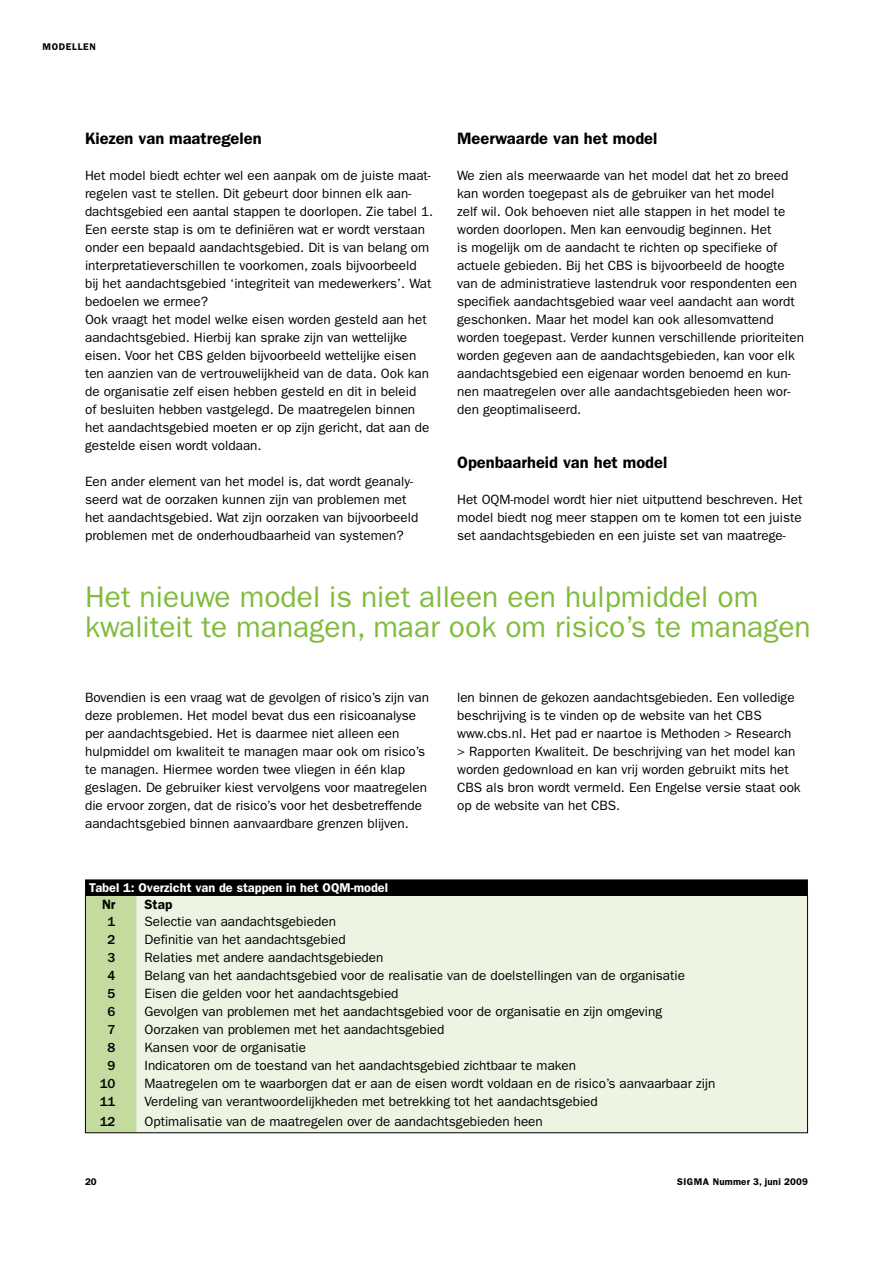
<style>
.page{position:relative;width:893px;height:1263px;background:#fff}
.page>*{position:absolute;margin:0;border:0;box-sizing:border-box;transform-origin:0 0}
.t1{font:30px/30px "Franklin Gothic";color:#80bb3d}
.t2{font:600 16.5px "Franklin Gothic";color:#000}
.t3{font:13.5px/18px "Franklin Gothic";color:#000}
.t4{font:500 13.5px "Franklin Gothic";color:#000}
.t5{font:600 13.5px "Franklin Gothic";color:#000}
.t6{font:600 12.75px "Franklin Gothic";color:#fff}
.t7{font:600 9.75px "Franklin Gothic";letter-spacing:.015em;color:#000}
.t8{font:600 9.75px "Franklin Gothic";letter-spacing:.065em;color:#000}
</style>
<div class="page">
<div style="left:85px;top:895px;width:722px;height:238px;background:#eef4e2"></div>
<div style="left:87px;top:897px;width:49px;height:234px;background:#c4db9f"></div>
<div style="left:85px;top:879px;width:723px;height:17px;background:#000"></div>
<p class="t8" style="left:43px;top:41px;width:55px">MODELLEN</p>
<p class="t2" style="left:85px;top:129px;width:178px">Kiezen van maatregelen</p>
<p class="t3" style="left:85px;top:167px;width:350px">Het model biedt echter wel een aanpak om de juiste maat&shy;regelen vast te stellen. Dit gebeurt door binnen elk aan&shy;dachtsgebied een aantal stappen te doorlopen. Zie tabel 1.<br>Een eerste stap is om te definiëren wat er wordt verstaan onder een bepaald aandachtsgebied. Dit is van belang om interpretatieverschillen te voorkomen, zoals bijvoorbeeld bij het aandachtsgebied ‘integriteit van medewerkers’. Wat bedoelen we ermee?<br>Ook vraagt het model welke eisen worden gesteld aan het aandachtsgebied. Hierbij kan sprake zijn van wettelijke eisen. Voor het CBS gelden bijvoorbeeld wettelijke eisen ten aanzien van de vertrouwelijkheid van de data. Ook kan de organisatie zelf eisen hebben gesteld en dit in beleid<br>of besluiten hebben vastgelegd. De maatregelen binnen het aandachtsgebied moeten er op zijn gericht, dat aan de gestelde eisen wordt voldaan.</p>
<p class="t3" style="left:85px;top:473px;width:335px">Een ander element van het model is, dat wordt geanaly&shy;seerd wat de oorzaken kunnen zijn van problemen met het aandachtsgebied. Wat zijn oorzaken van bijvoorbeeld problemen met de onderhoudbaarheid van systemen?</p>
<p class="t2" style="left:457px;top:129px;width:202px">Meerwaarde van het model</p>
<p class="t3" style="left:457px;top:167px;width:348px">We zien als meerwaarde van het model dat het zo breed kan worden toegepast als de gebruiker van het model<br>zelf wil. Ook behoeven niet alle stappen in het model te worden doorlopen. Men kan eenvoudig beginnen. Het<br>is mogelijk om de aandacht te richten op specifieke of actuele gebieden. Bij het CBS is bijvoorbeeld de hoogte van de administratieve lastendruk voor respondenten een specifiek aandachtsgebied waar veel aandacht aan wordt geschonken. Maar het model kan ook allesomvattend worden toegepast. Verder kunnen verschillende prioriteiten worden gegeven aan de aandachtsgebieden, kan voor elk aandachtsgebied een eigenaar worden benoemd en kun&shy;nen maatregelen over alle aandachtsgebieden heen wor&shy;den geoptimaliseerd.</p>
<p class="t2" style="left:457px;top:453px;width:212px">Openbaarheid van het model</p>
<p class="t3" style="left:457px;top:491px;width:347px;text-align:justify">Het OQM-model wordt hier niet uitputtend beschreven. Het model biedt nog meer stappen om te komen tot een juiste set aandachtsgebieden en een juiste set van maatrege-</p>
<h1 class="t1" style="left:85px;top:582px;width:727px">Het nieuwe model is niet alleen een hulpmiddel om kwaliteit te managen, maar ook om risico’s te managen</h1>
<p class="t3" style="left:85px;top:689px;width:345px">Bovendien is een vraag wat de gevolgen of risico’s zijn van deze problemen. Het model bevat dus een risicoanalyse per aandachtsgebied. Het is daarmee niet alleen een hulpmiddel om kwaliteit te managen maar ook om risico’s te managen. Hiermee worden twee vliegen in één klap geslagen. De gebruiker kiest vervolgens voor maatregelen die ervoor zorgen, dat de risico’s voor het desbetreffende aandachtsgebied binnen aanvaardbare grenzen blijven.</p>
<p class="t6" style="left:89px;top:880px;width:300px">Tabel 1: Overzicht van de stappen in het OQM-model</p>
<p class="t3" style="left:457px;top:689px;width:345px">len binnen de gekozen aandachtsgebieden. Een volledige beschrijving is te vinden op de website van het CBS www.cbs.nl. Het pad er naartoe is Methoden &gt; Research &gt; Rapporten Kwaliteit. De beschrijving van het model kan worden gedownload en kan vrij worden gebruikt mits het CBS als bron wordt vermeld. Een Engelse versie staat ook op de website van het CBS.</p>
<p class="t5" style="left:102px;top:896px;width:15px">Nr</p>
<p class="t5" style="left:145px;top:896px;width:29px">Stap</p>
<p class="t4" style="left:108px;top:914px;width:9px">1</p>
<p class="t3" style="left:145px;top:913px;width:193px">Selectie van aandachtsgebieden</p>
<p class="t4" style="left:108px;top:932px;width:9px">2</p>
<p class="t3" style="left:145px;top:931px;width:203px">Definitie van het aandachtsgebied</p>
<p class="t4" style="left:108px;top:950px;width:9px">3</p>
<p class="t3" style="left:145px;top:949px;width:240px">Relaties met andere aandachtsgebieden</p>
<p class="t4" style="left:108px;top:968px;width:9px">4</p>
<p class="t3" style="left:145px;top:967px;width:542px">Belang van het aandachtsgebied voor de realisatie van de doelstellingen van de organisatie</p>
<p class="t4" style="left:108px;top:986px;width:9px">5</p>
<p class="t3" style="left:145px;top:985px;width:256px">Eisen die gelden voor het aandachtsgebied</p>
<p class="t4" style="left:108px;top:1004px;width:9px">6</p>
<p class="t3" style="left:145px;top:1003px;width:519px">Gevolgen van problemen met het aandachtsgebied voor de organisatie en zijn omgeving</p>
<p class="t4" style="left:108px;top:1022px;width:9px">7</p>
<p class="t3" style="left:145px;top:1021px;width:301px">Oorzaken van problemen met het aandachtsgebied</p>
<p class="t4" style="left:108px;top:1040px;width:9px">8</p>
<p class="t3" style="left:145px;top:1039px;width:163px">Kansen voor de organisatie</p>
<p class="t4" style="left:108px;top:1058px;width:9px">9</p>
<p class="t3" style="left:145px;top:1057px;width:433px">Indicatoren om de toestand van het aandachtsgebied zichtbaar te maken</p>
<p class="t4" style="left:100px;top:1076px;width:17px">10</p>
<p class="t3" style="left:145px;top:1075px;width:572px">Maatregelen om te waarborgen dat er aan de eisen wordt voldaan en de risico’s aanvaarbaar zijn</p>
<p class="t4" style="left:100px;top:1094px;width:17px">11</p>
<p class="t3" style="left:145px;top:1093px;width:455px">Verdeling van verantwoordelijkheden met betrekking tot het aandachtsgebied</p>
<p class="t4" style="left:100px;top:1114px;width:17px">12</p>
<p class="t3" style="left:145px;top:1113px;width:400px">Optimalisatie van de maatregelen over de aandachtsgebieden heen</p>
<p class="t7" style="left:85px;top:1176px;width:13px">20</p>
<p class="t7" style="left:677px;top:1176px;width:132px">SIGMA Nummer 3, juni 2009</p>
</div>
